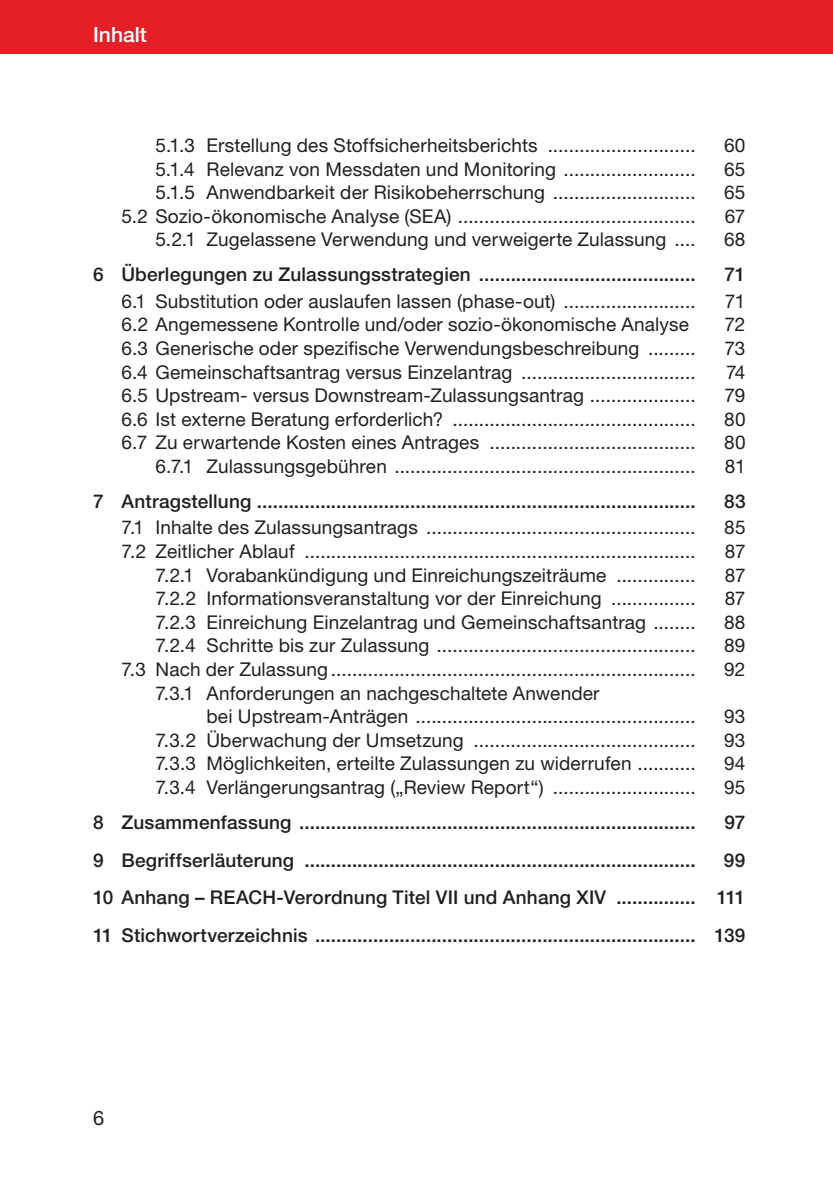
<style>
.page{position:relative;width:833px;height:1184px;background:#fff}
.page>*{position:absolute;margin:0;border:0;box-sizing:border-box;transform-origin:0 0}
.t1{font:500 21px "Helvetica Neue LT Std";color:#fff}
.t2{font:20px "Helvetica Neue LT Std";color:#231f20}
.t3{font:19px/23.6px "Helvetica Neue LT Std";letter-spacing:.005em;color:#231f20}
.t4{font:500 19px/37.8px "Helvetica Neue LT Std";letter-spacing:.01em;color:#231f20;text-align:justify}
</style>
<div class="page">
<div style="left:0;top:0;width:832px;height:53px;background:#e41f25"></div>
<p class="t1" style="left:93px;top:22px;width:55px">Inhalt</p>
<p class="t3" style="left:155px;top:133px;width:541px">5.1.3 Erstellung des Stoffsicherheitsberichts ............................</p>
<p class="t3" style="left:724px;top:133px;width:23px">60</p>
<p class="t3" style="left:155px;top:157px;width:541px">5.1.4 Relevanz von Messdaten und Monitoring .........................</p>
<p class="t3" style="left:724px;top:157px;width:23px">65</p>
<p class="t3" style="left:155px;top:180px;width:541px">5.1.5 Anwendbarkeit der Risikobeherrschung ...........................</p>
<p class="t3" style="left:724px;top:180px;width:23px">65</p>
<p class="t3" style="left:121px;top:204px;width:575px">5.2 Sozio-ökonomische Analyse (SEA) .............................................</p>
<p class="t3" style="left:724px;top:204px;width:22px">67</p>
<p class="t3" style="left:155px;top:228px;width:541px">5.2.1 Zugelassene Verwendung und verweigerte Zulassung ....</p>
<p class="t3" style="left:724px;top:228px;width:23px">68</p>
<p class="t4" style="left:93px;top:255px;width:604px">6 Überlegungen zu Zulassungsstrategien .........................................</p>
<p class="t4" style="left:724px;top:255px;width:23px">71</p>
<p class="t3" style="left:121px;top:289px;width:575px">6.1 Substitution oder auslaufen lassen (phase-out) .........................</p>
<p class="t3" style="left:724px;top:289px;width:22px">71</p>
<p class="t3" style="left:121px;top:312px;width:569px">6.2 Angemessene Kontrolle und/oder sozio-ökonomische Analyse</p>
<p class="t3" style="left:724px;top:312px;width:22px">72</p>
<p class="t3" style="left:121px;top:336px;width:575px">6.3 Generische oder spezifische Verwendungsbeschreibung .........</p>
<p class="t3" style="left:724px;top:336px;width:22px">73</p>
<p class="t3" style="left:121px;top:360px;width:575px">6.4 Gemeinschaftsantrag versus Einzelantrag .................................</p>
<p class="t3" style="left:725px;top:360px;width:21px">74</p>
<p class="t3" style="left:121px;top:383px;width:575px">6.5 Upstream- versus Downstream-Zulassungsantrag ....................</p>
<p class="t3" style="left:724px;top:383px;width:22px">79</p>
<p class="t3" style="left:121px;top:407px;width:575px">6.6 Ist externe Beratung erforderlich? ..............................................</p>
<p class="t3" style="left:724px;top:407px;width:23px">80</p>
<p class="t3" style="left:121px;top:430px;width:575px">6.7 Zu erwartende Kosten eines Antrages .......................................</p>
<p class="t3" style="left:724px;top:430px;width:23px">80</p>
<p class="t3" style="left:155px;top:454px;width:541px">6.7.1 Zulassungsgebühren .........................................................</p>
<p class="t3" style="left:724px;top:454px;width:22px">81</p>
<p class="t4" style="left:93px;top:482px;width:604px">7 Antragstellung ...................................................................................</p>
<p class="t4" style="left:724px;top:482px;width:23px">83</p>
<p class="t3" style="left:121px;top:515px;width:575px">7.1 Inhalte des Zulassungsantrags ...................................................</p>
<p class="t3" style="left:724px;top:515px;width:23px">85</p>
<p class="t3" style="left:121px;top:539px;width:575px">7.2 Zeitlicher Ablauf ..........................................................................</p>
<p class="t3" style="left:724px;top:539px;width:22px">87</p>
<p class="t3" style="left:155px;top:563px;width:541px">7.2.1 Vorabankündigung und Einreichungszeiträume ...............</p>
<p class="t3" style="left:724px;top:563px;width:22px">87</p>
<p class="t3" style="left:155px;top:586px;width:541px">7.2.2 Informationsveranstaltung vor der Einreichung ................</p>
<p class="t3" style="left:724px;top:586px;width:22px">87</p>
<p class="t3" style="left:155px;top:610px;width:541px">7.2.3 Einreichung Einzelantrag und Gemeinschaftsantrag ........</p>
<p class="t3" style="left:724px;top:610px;width:23px">88</p>
<p class="t3" style="left:155px;top:633px;width:541px">7.2.4 Schritte bis zur Zulassung .................................................</p>
<p class="t3" style="left:724px;top:633px;width:23px">89</p>
<p class="t3" style="left:121px;top:657px;width:575px">7.3 Nach der Zulassung .....................................................................</p>
<p class="t3" style="left:724px;top:657px;width:23px">92</p>
<p class="t3" style="left:206px;top:681px;width:490px;text-indent:-51px">7.3.1 Anforderungen an nachgeschaltete Anwender<br>bei Upstream-Anträgen .....................................................</p>
<p class="t3" style="left:724px;top:704px;width:23px">93</p>
<p class="t3" style="left:155px;top:728px;width:541px">7.3.2 Überwachung der Umsetzung ..........................................</p>
<p class="t3" style="left:724px;top:728px;width:23px">93</p>
<p class="t3" style="left:155px;top:751px;width:541px">7.3.3 Möglichkeiten, erteilte Zulassungen zu widerrufen ...........</p>
<p class="t3" style="left:724px;top:751px;width:23px">94</p>
<p class="t3" style="left:155px;top:775px;width:541px">7.3.4 Verlängerungsantrag („Review Report“) ...........................</p>
<p class="t3" style="left:724px;top:775px;width:23px">95</p>
<p class="t4" style="left:93px;top:803px;width:604px">8 Zusammenfassung ...........................................................................</p>
<p class="t4" style="left:724px;top:803px;width:23px">97</p>
<p class="t4" style="left:93px;top:841px;width:604px">9 Begriffserläuterung ..........................................................................</p>
<p class="t4" style="left:93px;top:841px;width:653px;text-indent:630px">99<br>10 Anhang – REACH-Verordnung Titel VII und Anhang XIV ............... 111<br>11 Stichwortverzeichnis ........................................................................ 139</p>
<p class="t2" style="left:93px;top:1106px;width:13px">6</p>
</div>
